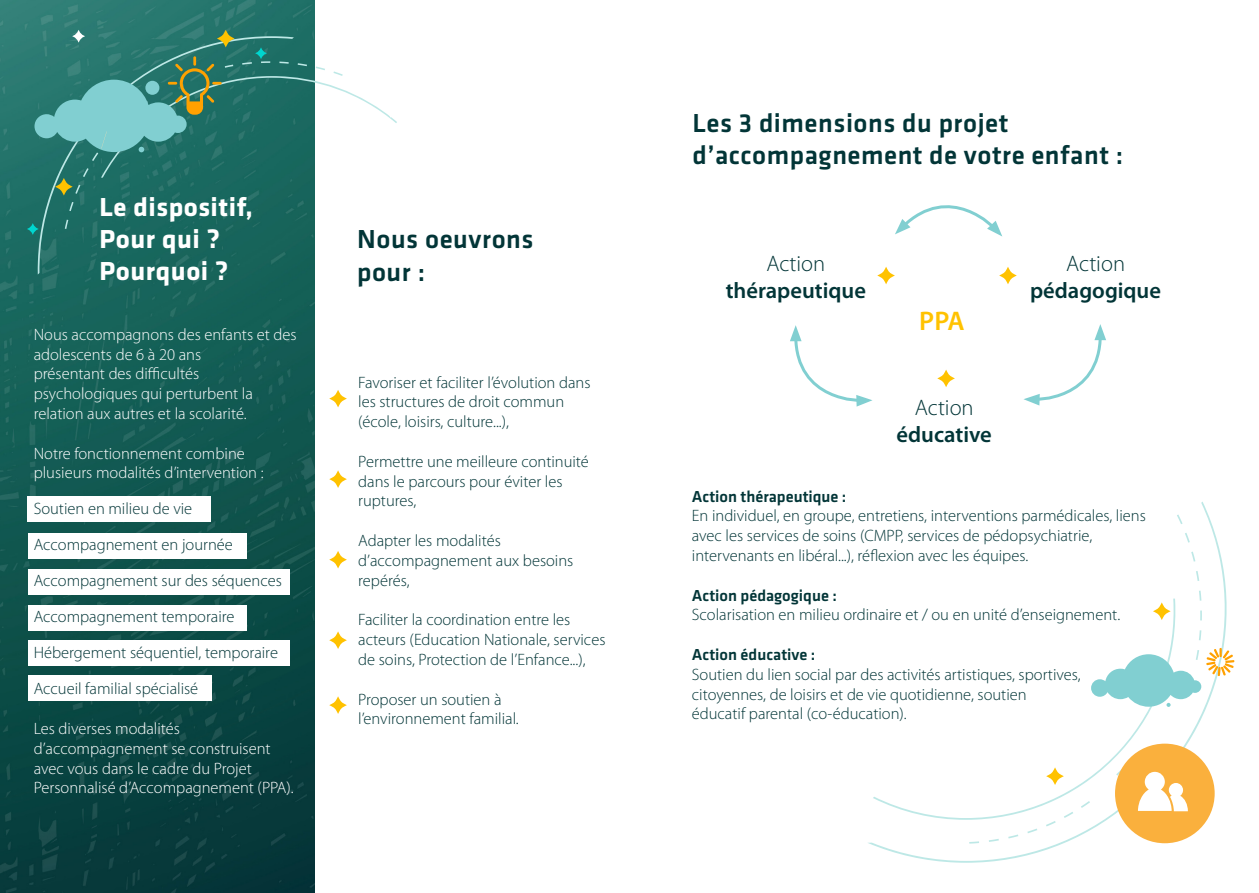
<style>
.page{position:relative;width:1259px;height:893px;background:#fff}
.page>*{position:absolute;margin:0;border:0;box-sizing:border-box;transform-origin:0 0}
.t1{font:500 27px/32.4px "Klavika";letter-spacing:.02em;color:#023537}
.t2{font:700 27px "Klavika";letter-spacing:.02em;color:#fff}
.t3{font:600 27px "Myriad Pro";color:#ffc200}
.t4{font:600 22.5px "Myriad Pro";color:#023537}
.t5{font:300 22.5px "Myriad Pro";color:#023537}
.t6{font:300 16.5px/19.8px "Myriad Pro";color:#023537}
.t7{font:300 16.5px/19.8px "Myriad Pro";color:#fff}
.t8{font:500 16.5px "Klavika";color:#023537}
</style>
<div class="page">
<img style="left:0;top:0;width:315px;height:893px">
<div style="left:28px;top:497px;width:183px;height:25px;background:#fff"></div>
<div style="left:28px;top:533px;width:219px;height:25px;background:#fff"></div>
<div style="left:28px;top:569px;width:262px;height:25px;background:#fff"></div>
<div style="left:28px;top:606px;width:219px;height:25px;background:#fff"></div>
<div style="left:28px;top:641px;width:262px;height:25px;background:#fff"></div>
<div style="left:28px;top:675px;width:184px;height:26px;background:#fff"></div>
<svg style="left:38px;top:36px;width:256px;height:239px;background:#1e6b63"></svg>
<svg style="left:65px;top:220px;width:3px;height:9px"></svg>
<svg style="left:75px;top:185px;width:5px;height:9px"></svg>
<svg style="left:69px;top:202px;width:5px;height:9px"></svg>
<svg style="left:34px;top:56px;width:363px;height:122px"></svg>
<svg style="left:55px;top:178px;width:18px;height:18px"></svg>
<svg style="left:27px;top:223px;width:12px;height:12px"></svg>
<svg style="left:72px;top:30px;width:13px;height:13px"></svg>
<svg style="left:217px;top:30px;width:17px;height:17px"></svg>
<svg style="left:255px;top:47px;width:12px;height:12px"></svg>
<div style="left:384px;top:105px;width:13px;height:13px;background:#fff;border-radius:50%"></div>
<svg style="left:329px;top:390px;width:18px;height:17px"></svg>
<svg style="left:877px;top:267px;width:18px;height:17px"></svg>
<svg style="left:937px;top:370px;width:18px;height:17px"></svg>
<svg style="left:999px;top:267px;width:17px;height:17px"></svg>
<svg style="left:329px;top:470px;width:18px;height:18px"></svg>
<svg style="left:329px;top:551px;width:18px;height:17px"></svg>
<svg style="left:329px;top:631px;width:18px;height:18px"></svg>
<svg style="left:329px;top:696px;width:18px;height:18px"></svg>
<svg style="left:790px;top:325px;width:82px;height:82px"></svg>
<svg style="left:1023px;top:324px;width:83px;height:81px"></svg>
<svg style="left:895px;top:205px;width:107px;height:31px"></svg>
<svg style="left:868px;top:501px;width:366px;height:362px"></svg>
<p class="t2" style="left:100px;top:192px;width:155px">Le dispositif,</p>
<p class="t2" style="left:100px;top:224px;width:122px">Pour qui ?</p>
<p class="t2" style="left:100px;top:257px;width:130px">Pourquoi ?</p>
<p class="t7" style="left:34px;top:324px;width:264px">Nous accompagnons des enfants et des adolescents de 6 à 20 ans</p>
<p class="t7" style="left:34px;top:364px;width:167px">présentant des difficultés</p>
<p class="t7" style="left:34px;top:384px;width:221px">psychologiques qui perturbent la</p>
<p class="t7" style="left:34px;top:403px;width:214px">relation aux autres et la scolarité.</p>
<p class="t7" style="left:34px;top:443px;width:231px">Notre fonctionnement combine plusieurs modalités d’intervention :</p>
<p class="t6" style="left:34px;top:499px;width:160px">Soutien en milieu de vie</p>
<p class="t6" style="left:34px;top:535px;width:201px">Accompagnement en journée</p>
<p class="t6" style="left:34px;top:571px;width:250px">Accompagnement sur des séquences</p>
<p class="t6" style="left:34px;top:607px;width:202px">Accompagnement temporaire</p>
<p class="t6" style="left:34px;top:643px;width:246px">Hébergement séquentiel, temporaire</p>
<p class="t6" style="left:34px;top:679px;width:166px">Accueil familial spécialisé</p>
<p class="t7" style="left:34px;top:718px;width:262px">Les diverses modalités d’accompagnement se construisent avec vous dans le cadre du Projet<br>Personnalisé d’Accompagnement (PPA).</p>
<p class="t1" style="left:357px;top:224px;width:178px">Nous oeuvrons pour :</p>
<p class="t6" style="left:358px;top:372px;width:234px">Favoriser et faciliter l’évolution dans les structures de droit commun (école, loisirs, culture...),</p>
<p class="t6" style="left:358px;top:451px;width:232px">Permettre une meilleure continuité dans le parcours pour éviter les ruptures,</p>
<p class="t6" style="left:358px;top:530px;width:217px">Adapter les modalités d’accompagnement aux besoins repérés,</p>
<p class="t6" style="left:358px;top:610px;width:249px">Faciliter la coordination entre les acteurs (Education Nationale, services de soins, Protection de l’Enfance...),</p>
<p class="t6" style="left:358px;top:689px;width:162px">Proposer un soutien à l’environnement familial.</p>
<p class="t1" style="left:692px;top:107px;width:432px">Les 3 dimensions du projet d’accompagnement de votre enfant :</p>
<p class="t5" style="left:766px;top:250px;width:60px">Action</p>
<p class="t4" style="left:725px;top:276px;width:142px">thérapeutique</p>
<p class="t3" style="left:919px;top:304px;width:47px">PPA</p>
<p class="t5" style="left:914px;top:393px;width:60px">Action</p>
<p class="t4" style="left:896px;top:420px;width:97px">éducative</p>
<p class="t5" style="left:1066px;top:250px;width:60px">Action</p>
<p class="t4" style="left:1030px;top:276px;width:132px">pédagogique</p>
<p class="t8" style="left:692px;top:487px;width:156px">Action thérapeutique :</p>
<p class="t6" style="left:692px;top:506px;width:455px">En individuel, en groupe, entretiens, interventions parmédicales, liens</p>
<p class="t6" style="left:692px;top:526px;width:402px">avec les services de soins (CMPP, services de pédopsychiatrie,</p>
<p class="t6" style="left:692px;top:545px;width:338px">intervenants en libéral...), réflexion avec les équipes.</p>
<p class="t8" style="left:692px;top:586px;width:147px">Action pédagogique :</p>
<p class="t6" style="left:692px;top:605px;width:430px">Scolarisation en milieu ordinaire et / ou en unité d’enseignement.</p>
<p class="t8" style="left:692px;top:645px;width:125px">Action éducative :</p>
<p class="t6" style="left:692px;top:664px;width:390px">Soutien du lien social par des activités artistiques, sportives,</p>
<p class="t6" style="left:692px;top:684px;width:336px">citoyennes, de loisirs et de vie quotidienne, soutien</p>
<p class="t6" style="left:692px;top:704px;width:216px">éducatif parental (co-éducation).</p>
</div>
